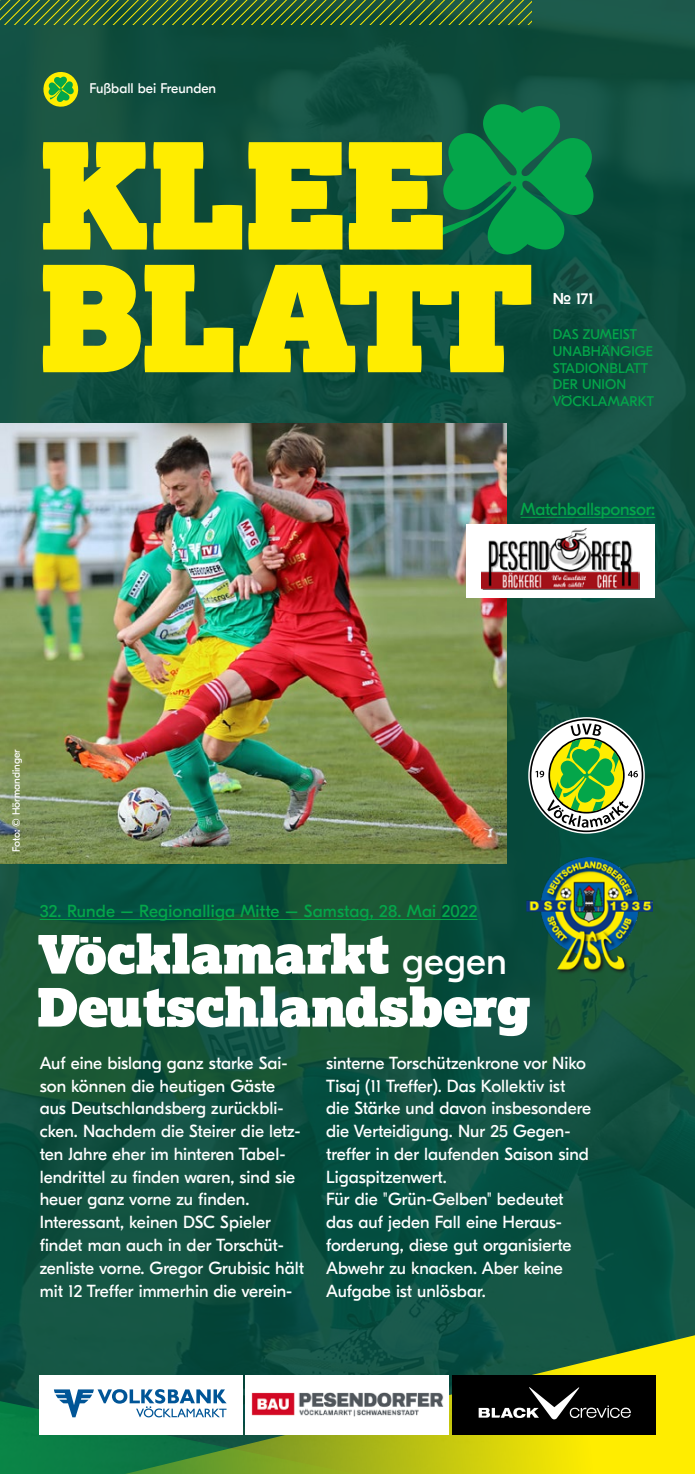
<style>
.page{position:relative;width:695px;height:1474px;background:#fff}
.page>*{position:absolute;margin:0;border:0;box-sizing:border-box;transform-origin:0 0}
.t1{font:147.17px/122.7px "Lexia Advertising";color:#ffed00}
.t2{font:53.02px/53px "Lexia Advertising";color:#fff}
.t3{font:17.5px/22.8px "GT Eesti Pro Display";color:#fff}
.t4{font:17.5px "GT Eesti Pro Display";letter-spacing:.01em;color:#04a64a}
.t5{font:17.5px "GT Eesti Pro Display";letter-spacing:-.015em;color:#04a64a}
.t6{font:500 15.75px "GT Eesti Pro Display";color:#fff}
.t7{font:14px/16.6px "GT Eesti Pro Display";letter-spacing:.005em;color:#04a64a}
.t8{font:14px "GT Eesti Pro Display";color:#fff}
.t9{font:10.5px "GT Eesti Pro Display";color:#fff}
.s1{font-family:"GT Eesti Pro Display";font-size:38.5px}
</style>
<div class="page">
<div style="left:0;top:0;width:694px;height:1473px;background:linear-gradient(to bottom,#115042,#0d523f)"></div>
<svg style="left:41px;top:70px;width:39px;height:39px"></svg>
<svg style="left:0;top:0;width:531px;height:25px"></svg>
<svg style="left:529px;top:718px;width:114px;height:114px"></svg>
<img style="left:0;top:423px;width:506px;height:440px">
<svg style="left:64px;top:1331px;width:630px;height:142px"></svg>
<div style="left:451px;top:1374px;width:204px;height:60px;background:#000"></div>
<div style="left:40px;top:1374px;width:203px;height:60px;background:#fff"></div>
<div style="left:246px;top:1374px;width:203px;height:60px;background:#fff"></div>
<img style="left:428px;top:1392px;width:15px;height:15px">
<svg style="left:478px;top:1387px;width:152px;height:32px"></svg>
<svg style="left:0;top:1388px;width:428px;height:85px"></svg>
<hr style="left:520px;top:517px;width:135px;height:1px;background:#04a64a">
<hr style="left:40px;top:919px;width:437px;height:1px;background:#04a64a">
<svg style="left:409px;top:104px;width:184px;height:152px"></svg>
<div style="left:466px;top:524px;width:189px;height:74px;background:#fff"></div>
<img style="left:481px;top:528px;width:158px;height:62px">
<img style="left:526px;top:857px;width:126px;height:117px">
<p class="t8" style="left:89px;top:81px;width:128px">Fußball bei Freunden</p>
<h1 class="t1" style="left:40px;top:130px;width:496px">KLEE<br>BLATT</h1>
<p class="t6" style="left:552px;top:290px;width:42px">№ 171</p>
<p class="t7" style="left:553px;top:326px;width:102px">DAS ZUMEIST<br>UNABHÄNGIGE<br>STADIONBLATT<br>DER UNION<br>VÖCKLAMARKT</p>
<p class="t5" style="left:520px;top:499px;width:136px">Matchballsponsor:</p>
<p class="t9" style="left:11px;top:852px;width:104px;rotate:-90deg">Foto: © Hörmandinger</p>
<p class="t4" style="left:40px;top:901px;width:439px">32. Runde – Regionalliga Mitte – Samstag, 28. Mai 2022</p>
<h2 class="t2" style="left:37px;top:926px;width:495px">Vöcklamarkt <span class="s1">gegen<br></span>Deutschlandsberg</h2>
<p class="t3" style="left:40px;top:1052px;width:266px">Auf eine bislang ganz starke Sai&shy;son können die heutigen Gäste aus Deutschlandsberg zurückbli&shy;cken. Nachdem die Steirer die letz&shy;ten Jahre eher im hinteren Tabel&shy;lendrittel zu finden waren, sind sie heuer ganz vorne zu finden.<br>Interessant, keinen DSC Spieler findet man auch in der Torschüt&shy;zenliste vorne. Gregor Grubisic hält mit 12 Treffer immerhin die verein-</p>
<p class="t3" style="left:326px;top:1052px;width:266px">sinterne Torschützenkrone vor Niko<br>Tisaj (11 Treffer). Das Kollektiv ist die Stärke und davon insbesondere die Verteidigung. Nur 25 Gegen&shy;treffer in der laufenden Saison sind<br>Ligaspitzenwert.<br>Für die "Grün-Gelben" bedeutet das auf jeden Fall eine Heraus&shy;forderung, diese gut organisierte<br>Abwehr zu knacken. Aber keine<br>Aufgabe ist unlösbar.</p>
</div>
